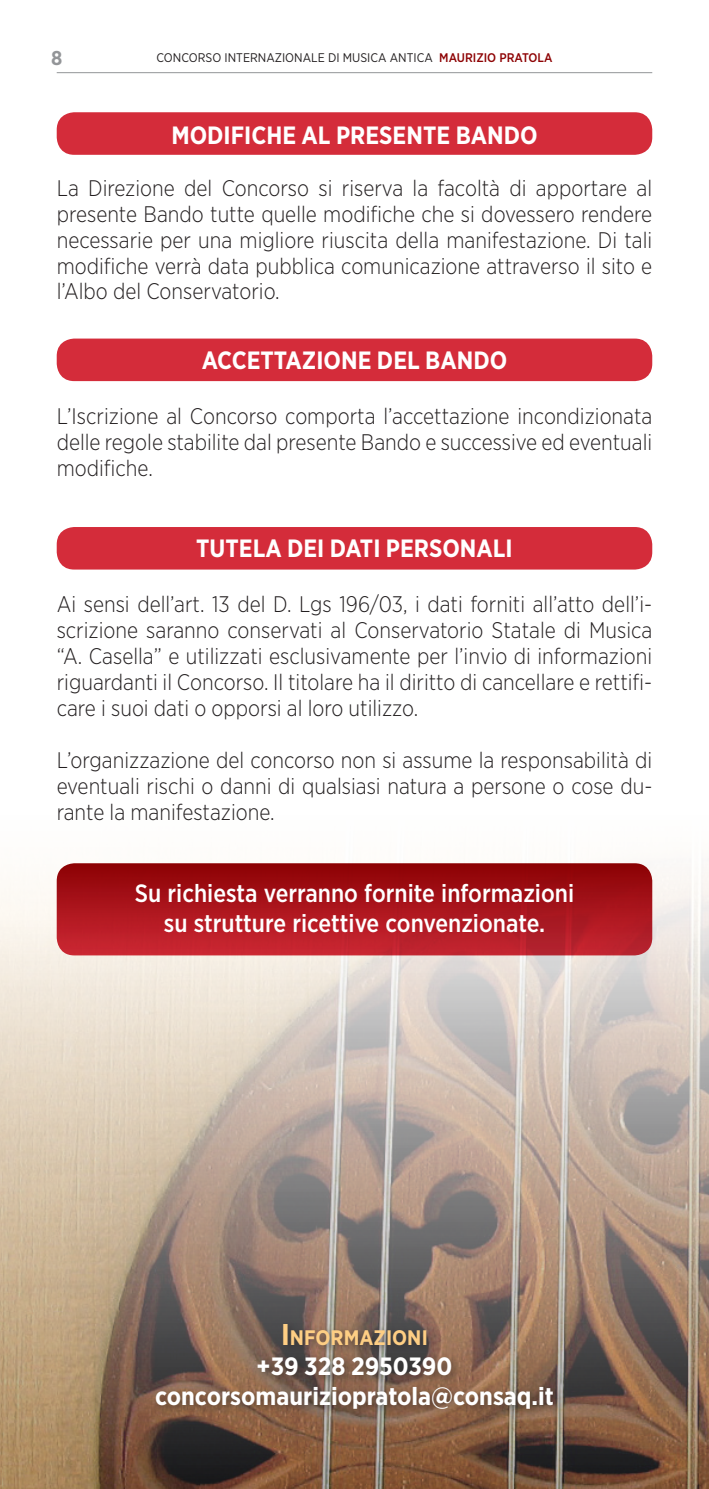
<style>
.page{position:relative;width:709px;height:1489px;background:#fff}
.page>*{position:absolute;margin:0;border:0;box-sizing:border-box;transform-origin:0 0}
.t1{font:700 25px/30px "Gotham Narrow";color:#fff;text-align:center}
.t2{font:500 25px/30px "Gotham Narrow";color:#fff;text-align:center}
.t3{font:300 22.5px/26px "Gotham Narrow";color:#231f20;text-align:justify}
.t4{font:700 21px "Gotham Narrow";color:#fece84}
.t5{font:700 20px "Gotham Narrow";color:#939598}
.t6{font:12.5px "Gotham Narrow";color:#231f20}
.s1{font-weight:500;color:#8d0203}
.s2{font-size:30px}
</style>
<div class="page">
<img style="left:0;top:863px;width:709px;height:54px">
<img style="left:0;top:917px;width:709px;height:571px">
<div style="left:57px;top:112px;width:595px;height:43px;background:#d42c3a;border-radius:17px"></div>
<div style="left:57px;top:338px;width:595px;height:43px;background:#d42c3a;border-radius:17px"></div>
<div style="left:57px;top:527px;width:595px;height:42px;background:#d42c3a;border-radius:17px"></div>
<div style="left:57px;top:863px;width:595px;height:92px;background:linear-gradient(to bottom,#8d0205,#c72733);border-radius:18px"></div>
<div style="left:152px;top:1318px;width:412px;height:100px;background:#231f20;opacity:.5"></div>
<hr style="left:57px;top:72px;width:595px;height:1px;background:#939598">
<p class="t5" style="left:51px;top:45px;width:13px">8</p>
<p class="t6" style="left:156px;top:50px;width:397px">CONCORSO INTERNAZIONALE DI MUSICA ANTICA <span class="s1">MAURIZIO PRATOLA</span></p>
<p class="t1" style="left:171px;top:120px;width:180px">MODIFICHEAL PRESENTE</p>
<p class="t1" style="left:455px;top:120px;width:33px">BANDO</p>
<p class="t3" style="left:57px;top:174px;width:597px">La Direzione del Concorso si riserva la facoltà di apportare al presente Bando tutte quelle modifiche che si dovessero rendere necessarie per una migliore riuscita della manifestazione. Di tali modifiche verrà data pubblica comunicazione attraverso il sito e l’Albo del Conservatorio.</p>
<p class="t1" style="left:202px;top:345px;width:31px">ACCETTAZIONE</p>
<p class="t1" style="left:377px;top:345px;width:15px">DEL</p>
<p class="t1" style="left:425px;top:345px;width:33px">BANDO</p>
<p class="t3" style="left:57px;top:402px;width:597px">L’Iscrizione al Concorso comporta l’accettazione incondizionata delle regole stabilite dal presente Bando e successive ed eventuali modifiche.</p>
<p class="t1" style="left:196px;top:533px;width:29px">TUTELA</p>
<p class="t1" style="left:287px;top:533px;width:13px">DEI</p>
<p class="t1" style="left:330px;top:533px;width:13px">DATI</p>
<p class="t1" style="left:386px;top:533px;width:15px">PERSONALI</p>
<p class="t3" style="left:57px;top:590px;width:597px">Ai sensi dell’art. 13 del D. Lgs 196/03, i dati forniti all’atto dell’i&shy;scrizione saranno conservati al Conservatorio Statale di Musica “A. Casella” e utilizzati esclusivamente per l’invio di informazioni riguardanti il Concorso. Il titolare ha il diritto di cancellare e rettifi&shy;care i suoi dati o opporsi al loro utilizzo.</p>
<p class="t3" style="left:57px;top:746px;width:597px">L’organizzazione del concorso non si assume la responsabilità di eventuali rischi o danni di qualsiasi natura a persone o cose du&shy;rante la manifestazione.</p>
<p class="t2" style="left:135px;top:877px;width:441px">Su richiesta verranno fornite informazioni su strutture ricettive convenzionate.</p>
<p class="t4" style="left:281px;top:1323px;width:145px"><span class="s2">I</span>NFORMAZIONI</p>
<p class="t1" style="left:155px;top:1350px;width:400px">+39 328 2950390<br>CONCORSOMAURIZIOPRATOLA@CONSAQ.IT</p>
</div>
